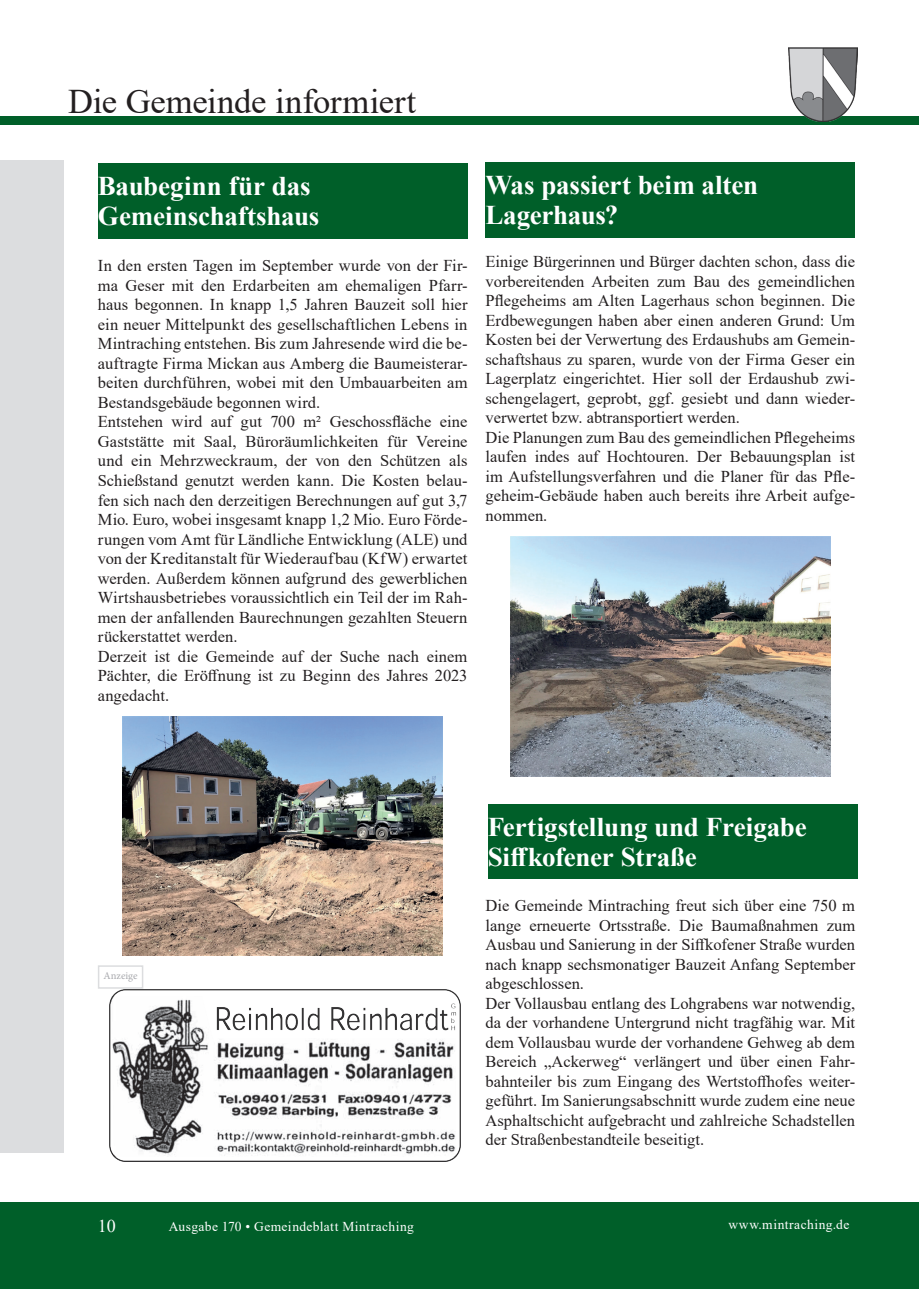
<style>
.page{position:relative;width:919px;height:1289px;background:#fff}
.page>*{position:absolute;margin:0;border:0;box-sizing:border-box;transform-origin:0 0}
.t1{font:34.5px "Times New Roman";letter-spacing:-.005em;color:#231f20}
.t2{font:700 27px/30px "Times New Roman";letter-spacing:-.005em;color:#fff}
.t3{font:18px "Times New Roman";color:#fff}
.t4{font:16.5px/19.5px "Times New Roman";color:#231f20}
.t5{font:13.5px "Times New Roman";letter-spacing:.03em;color:#fff}
.t6{font:10.5px "Minion Pro";color:#a8a9ad}
</style>
<div class="page">
<div style="left:0;top:161px;width:64px;height:991px;background:#dcdddf"></div>
<div style="left:0;top:1201px;width:918px;height:87px;background:#005f29"></div>
<div style="left:0;top:116px;width:918px;height:8px;background:#005f29"></div>
<img style="left:788px;top:47px;width:69px;height:74px">
<div style="left:98px;top:163px;width:369px;height:76px;background:#005f29"></div>
<img style="left:123px;top:716px;width:319px;height:239px">
<div style="left:485px;top:162px;width:370px;height:75px;background:#005f29"></div>
<img style="left:510px;top:537px;width:320px;height:239px">
<div style="left:98px;top:965px;width:45px;height:23px;border:2px solid #dcdddf"></div>
<div style="left:487px;top:804px;width:370px;height:74px;background:#005f29"></div>
<img style="left:109px;top:989px;width:351px;height:172px">
<h1 class="t1" style="left:68px;top:78px;width:349px">Die Gemeinde informiert</h1>
<h2 class="t2" style="left:98px;top:170px;width:223px">Baubeginn für das<br>Gemeinschaftshaus</h2>
<h2 class="t2" style="left:485px;top:169px;width:274px">Was passiert beim alten<br>Lagerhaus?</h2>
<p class="t4" style="left:98px;top:255px;width:371px">In den ersten Tagen im September wurde von der Fir&shy;ma Geser mit den Erdarbeiten am ehemaligen Pfarr&shy;haus begonnen. In knapp 1,5 Jahren Bauzeit soll hier ein neuer Mittelpunkt des gesellschaftlichen Lebens in Mintraching entstehen. Bis zum Jahresende wird die be&shy;auftragte Firma Mickan aus Amberg die Baumeisterar&shy;beiten durchführen, wobei mit den Umbauarbeiten am Bestandsgebäude begonnen wird.<br>Entstehen wird auf gut 700 m² Geschossfläche eine Gaststätte mit Saal, Büroräumlichkeiten für Vereine und ein Mehrzweckraum, der von den Schützen als Schießstand genutzt werden kann. Die Kosten belau&shy;fen sich nach den derzeitigen Berechnungen auf gut 3,7<br>Mio. Euro, wobei insgesamt knapp 1,2 Mio. Euro Förde&shy;rungen vom Amt für Ländliche Entwicklung (ALE) und von der Kreditanstalt für Wiederaufbau (KfW) erwartet werden. Außerdem können aufgrund des gewerblichen Wirtshausbetriebes voraussichtlich ein Teil der im Rah&shy;men der anfallenden Baurechnungen gezahlten Steuern rückerstattet werden.<br>Derzeit ist die Gemeinde auf der Suche nach einem Pächter, die Eröffnung ist zu Beginn des Jahres 2023 angedacht.</p>
<p class="t4" style="left:485px;top:251px;width:371px">Einige Bürgerinnen und Bürger dachten schon, dass die vorbereitenden Arbeiten zum Bau des gemeindlichen Pflegeheims am Alten Lagerhaus schon beginnen. Die Erdbewegungen haben aber einen anderen Grund: Um Kosten bei der Verwertung des Erdaushubs am Gemein&shy;schaftshaus zu sparen, wurde von der Firma Geser ein Lagerplatz eingerichtet. Hier soll der Erdaushub zwi&shy;schengelagert, geprobt, ggf. gesiebt und dann wieder&shy;verwertet bzw. abtransportiert werden.<br>Die Planungen zum Bau des gemeindlichen Pflegeheims laufen indes auf Hochtouren. Der Bebauungsplan ist im Aufstellungsverfahren und die Planer für das Pfle&shy;geheim-Gebäude haben auch bereits ihre Arbeit aufge&shy;nommen.</p>
<p class="t6" style="left:104px;top:968px;width:35px">Anzeige</p>
<h2 class="t2" style="left:487px;top:811px;width:320px">Fertigstellung und Freigabe<br>Siffkofener Straße</h2>
<p class="t4" style="left:485px;top:895px;width:371px">Die Gemeinde Mintraching freut sich über eine 750 m lange erneuerte Ortsstraße. Die Baumaßnahmen zum Ausbau und Sanierung in der Siffkofener Straße wurden nach knapp sechsmonatiger Bauzeit Anfang September abgeschlossen.<br>Der Vollausbau entlang des Lohgrabens war notwendig, da der vorhandene Untergrund nicht tragfähig war. Mit dem Vollausbau wurde der vorhandene Gehweg ab dem Bereich „Ackerweg“ verlängert und über einen Fahr&shy;bahnteiler bis zum Eingang des Wertstoffhofes weiter&shy;geführt. Im Sanierungsabschnitt wurde zudem eine neue Asphaltschicht aufgebracht und zahlreiche Schadstellen der Straßenbestandteile beseitigt.</p>
<p class="t3" style="left:98px;top:1213px;width:19px">10</p>
<p class="t5" style="left:169px;top:1217px;width:247px">Ausgabe 170 • Gemeindeblatt Mintraching</p>
<p class="t5" style="left:728px;top:1215px;width:122px">www.mintraching.de</p>
</div>
